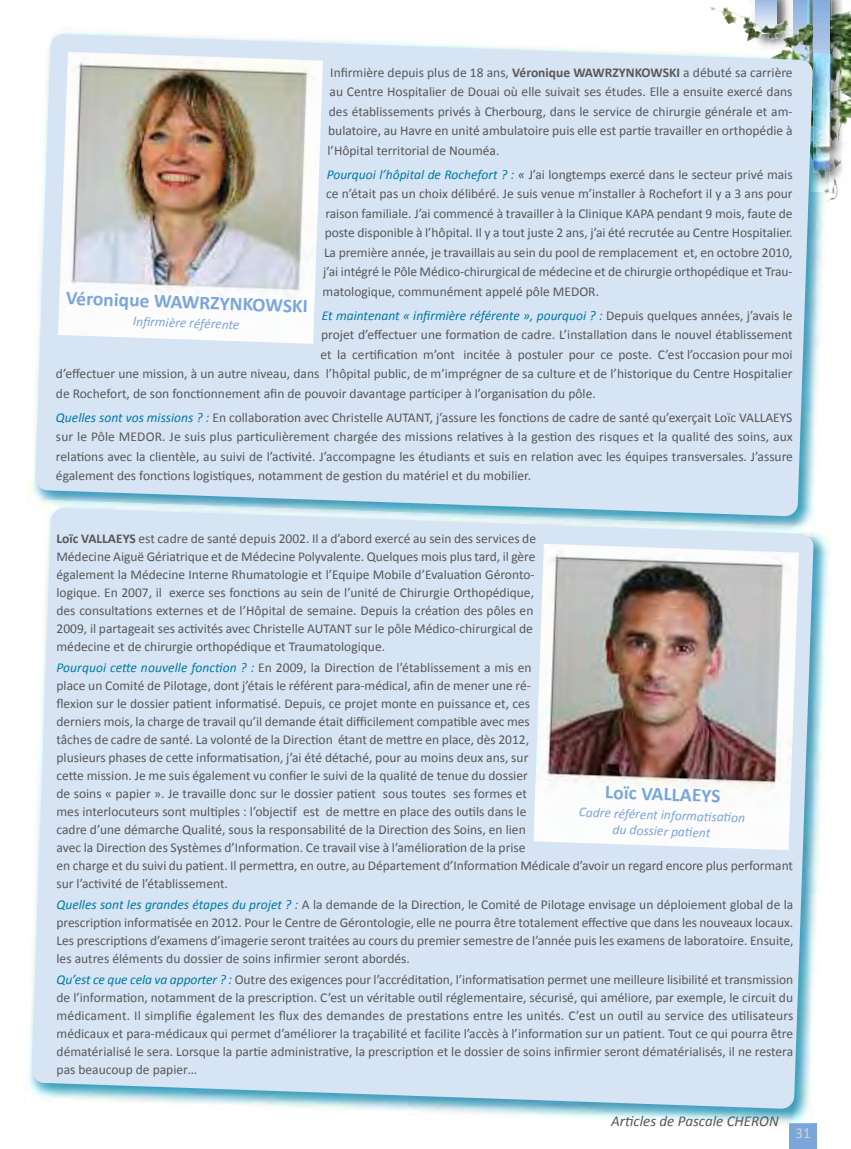
<style>
.page{position:relative;width:851px;height:1149px;background:#fff}
.page>*{position:absolute;margin:0;border:0;box-sizing:border-box;transform-origin:0 0}
.t1{font:700 19.5px "Calibri";color:#7ba6d9}
.t2{font:italic 15px "Calibri";color:#585857}
.t3{font:15px "Calibri";color:#d3d3d3}
.t4{font:13.5px/18px "Calibri";color:#585857;text-align:justify}
.t5{font:italic 13.5px "Calibri";color:#007aa2}
.t6{font:italic 13.5px/16.2px "Calibri";color:#7ba6d9;text-align:center}
.s1{font-weight:700}
.s2{font-style:italic;color:#007aa2}
.s3{font-style:normal;color:#585857}
</style>
<div class="page">
<div style="left:789px;top:1123px;width:27px;height:25px;background:#7ba6d9"></div>
<img style="left:776px;top:0;width:10px;height:6px">
<img style="left:717px;top:6px;width:89px;height:20px">
<img style="left:831px;top:0;width:11px;height:11px">
<img style="left:806px;top:0;width:6px;height:11px">
<img style="left:28px;top:26px;width:797px;height:475px">
<img style="left:806px;top:11px;width:44px;height:181px">
<img style="left:813px;top:54px;width:19px;height:118px">
<img style="left:813px;top:53px;width:18px;height:63px">
<div style="left:35px;top:34px;width:778px;height:470px;background:#d7e4f4"></div>
<img style="left:58px;top:52px;width:265px;height:292px">
<img style="left:28px;top:533px;width:801px;height:594px">
<img style="left:789px;top:1123px;width:24px;height:5px">
<svg style="left:796px;top:1127px;width:13px;height:1px"></svg>
<img style="left:45px;top:500px;width:771px;height:36px">
<svg style="left:32px;top:507px;width:781px;height:601px;background:#d3e3f2"></svg>
<img style="left:533px;top:543px;width:265px;height:306px">
<p class="t4" style="left:327px;top:63px;width:466px;line-height:19.5px">Infirmière depuis plus de 18 ans, <span class="s1">Véronique WAWRZYNKOWSKI</span> a débuté sa carrière au Centre Hospitalier de Douai où elle suivait ses études. Elle a ensuite exercé dans des établissements privés à Cherbourg, dans le service de chirurgie générale et am&shy;bulatoire, au Havre en unité ambulatoire puis elle est partie travailler en orthopédie à l’Hôpital territorial de Nouméa.</p>
<p class="t4" style="left:322px;top:165px;width:471px;line-height:19.5px"><span class="s2">Pourquoi l’hôpital de Rochefort ? :</span> « J’ai longtemps exercé dans le secteur privé mais ce n’était pas un choix délibéré. Je suis venue m’installer à Rochefort il y a 3 ans pour raison familiale. J’ai commencé à travailler à la Clinique KAPA pendant 9 mois, faute de poste disponible à l’hôpital. Il y a tout juste 2 ans, j’ai été recrutée au Centre Hospitalier.<br>La première année, je travaillais au sein du pool de remplacement et, en octobre 2010, j’ai intégré le Pôle Médico-chirurgical de médecine et de chirurgie orthopédique et Trau&shy;matologique, communément appelé pôle MEDOR.</p>
<p class="t5" style="left:322px;top:309px;width:472px">Et maintenant « infirmière référente », pourquoi ? : <span class="s3">Depuis quelques années, j’avais le</span></p>
<p class="t4" style="left:321px;top:327px;width:473px">projet d’effectuer une formation de cadre. L’installation dans le nouvel établissement</p>
<p class="t4" style="left:320px;top:346px;width:473px">et la certification m’ont incitée à postuler pour ce poste. C’est l’occasion pour moi</p>
<p class="t4" style="left:56px;top:366px;width:738px">d’effectuer une mission, à un autre niveau, dans l’hôpital public, de m’imprégner de sa culture et de l’historique du Centre Hospitalier</p>
<p class="t4" style="left:56px;top:385px;width:541px">de Rochefort, de son fonctionnement afin de pouvoir davantage participer à l’organisation du pôle.</p>
<p class="t4" style="left:56px;top:408px;width:738px;line-height:19.5px"><span class="s2">Quelles sont vos missions ? :</span> En collaboration avec Christelle AUTANT, j’assure les fonctions de cadre de santé qu’exerçait Loïc VALLAEYS sur le Pôle MEDOR. Je suis plus particulièrement chargée des missions relatives à la gestion des risques et la qualité des soins, aux relations avec la clientèle, au suivi de l’activité. J’accompagne les étudiants et suis en relation avec les équipes transversales. J’assure également des fonctions logistiques, notamment de gestion du matériel et du mobilier.</p>
<h1 class="t1" style="left:66px;top:289px;width:243px;rotate:2deg">Véronique WAWRZYNKOWSKI</h1>
<p class="t6" style="left:133px;top:314px;width:108px;rotate:2deg">Infi rmière référente</p>
<p class="t4" style="left:56px;top:530px;width:481px;text-align:left"><span class="s1">Loïc VALLAEYS</span> est cadre de santé depuis 2002. Il a d’abord exercé au sein des services de Médecine Aiguë Gériatrique et de Médecine Polyvalente. Quelques mois plus tard, il gère également la Médecine Interne Rhumatologie et l’Equipe Mobile d’Evaluation Géronto&shy;logique. En 2007, il exerce ses fonctions au sein de l’unité de Chirurgie Orthopédique, des consultations externes et de l’Hôpital de semaine. Depuis la création des pôles en 2009, il partageait ses activités avec Christelle AUTANT sur le pôle Médico-chirurgical de médecine et de chirurgie orthopédique et Traumatologique.</p>
<p class="t4" style="left:56px;top:659px;width:738px;text-align:left"><span class="s2">Pourquoi cette nouvelle fonction ? :</span> En 2009, la Direction de l’établissement a mis en<br>place un Comité de Pilotage, dont j’étais le référent para-médical, afin de mener une ré-<br>flexion sur le dossier patient informatisé. Depuis, ce projet monte en puissance et, ces<br>derniers mois, la charge de travail qu’il demande était difficilement compatible avec mes<br>tâches de cadre de santé. La volonté de la Direction étant de mettre en place, dès 2012,<br>plusieurs phases de cette informatisation, j’ai été détaché, pour au moins deux ans, sur<br>cette mission. Je me suis également vu confier le suivi de la qualité de tenue du dossier<br>de soins « papier ». Je travaille donc sur le dossier patient sous toutes ses formes et<br>mes interlocuteurs sont multiples : l’objectif est de mettre en place des outils dans le<br>cadre d’une démarche Qualité, sous la responsabilité de la Direction des Soins, en lien<br>avec la Direction des Systèmes d’Information. Ce travail vise à l’amélioration de la prise<br>en charge et du suivi du patient. Il permettra, en outre, au Département d’Information Médicale d’avoir un regard encore plus performant sur l’activité de l’établissement.</p>
<p class="t4" style="left:56px;top:896px;width:738px"><span class="s2">Quelles sont les grandes étapes du projet ? :</span> A la demande de la Direction, le Comité de Pilotage envisage un déploiement global de la prescription informatisée en 2012. Pour le Centre de Gérontologie, elle ne pourra être totalement effective que dans les nouveaux locaux.<br>Les prescriptions d’examens d’imagerie seront traitées au cours du premier semestre de l’année puis les examens de laboratoire. Ensuite, les autres éléments du dossier de soins infirmier seront abordés.</p>
<p class="t4" style="left:57px;top:971px;width:738px"><span class="s2">Qu’est ce que cela va apporter ? :</span> Outre des exigences pour l’accréditation, l’informatisation permet une meilleure lisibilité et transmission de l’information, notamment de la prescription. C’est un véritable outil réglementaire, sécurisé, qui améliore, par exemple, le circuit du médicament. Il simplifie également les flux des demandes de prestations entre les unités. C’est un outil au service des utilisateurs médicaux et para-médicaux qui permet d’améliorer la traçabilité et facilite l’accès à l’information sur un patient. Tout ce qui pourra être dématérialisé le sera. Lorsque la partie administrative, la prescription et le dossier de soins infirmier seront dématérialisés, il ne restera pas beaucoup de papier…</p>
<h1 class="t1" style="left:605px;top:783px;width:117px;rotate:2deg">Loïc VALLAEYS</h1>
<p class="t6" style="left:579px;top:804px;width:168px;rotate:2deg">Cadre référent informati sati on du dossier pati ent</p>
<p class="t2" style="left:611px;top:1114px;width:169px">Articles de Pascale CHERON</p>
<p class="t3" style="left:795px;top:1126px;width:17px">31</p>
</div>
